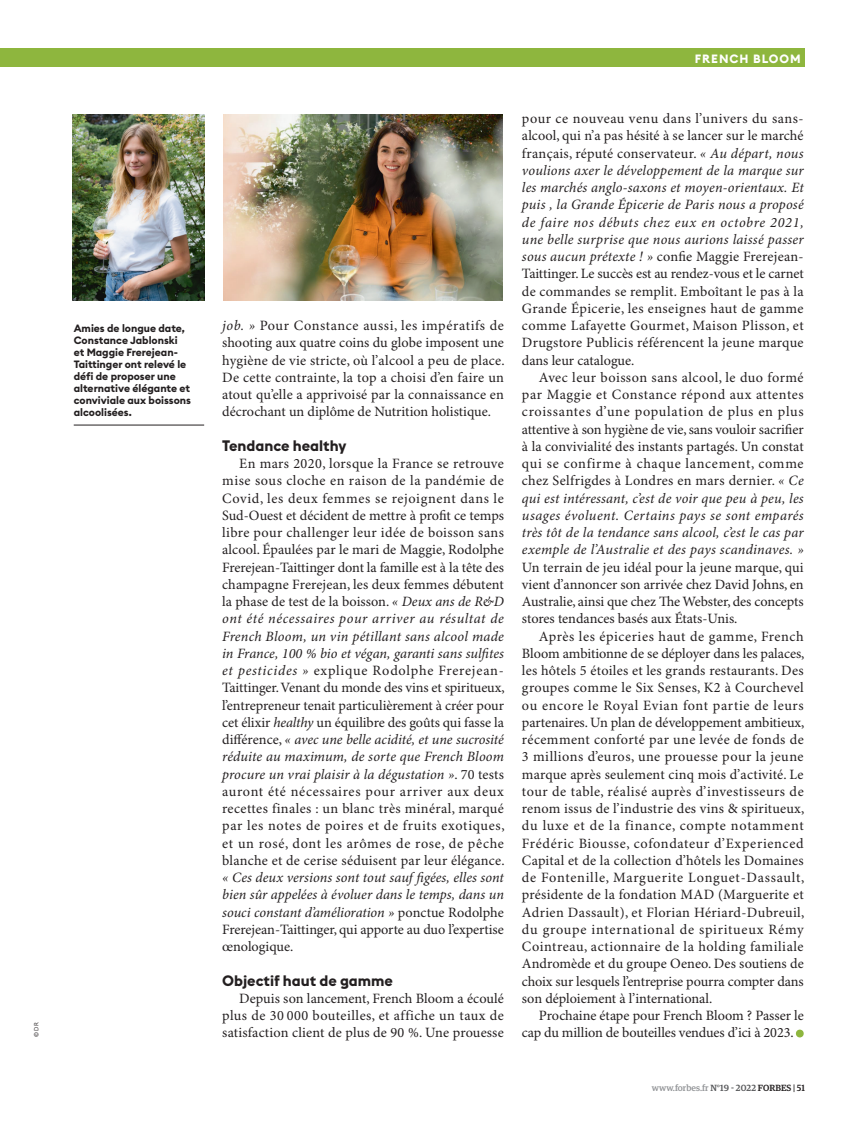
<style>
.page{position:relative;width:859px;height:1127px;background:#fff}
.page>*{position:absolute;margin:0;border:0;box-sizing:border-box;transform-origin:0 0}
._05_INTER{font:700 15px "Euclid Flex";color:#231f20}
._06_TXT_COUR_RETRAIT{font:14.25px/17.2px "Minion Pro";color:#231f20;text-align:justify}
.t1{font:700 12px "Euclid Square";letter-spacing:.08em;color:#fff}
.LEGENDE{font:700 10.5px/12px "Euclid Circular B";color:#231f20}
.t2{font:500 9px "Guardian Egyp";color:#939598}
.CREDIT_PHOTO{font:300 6px "Euclid Circular B";color:#231f20}
.s1{font-style:italic}
.s2{color:#57585a}
.s3{color:#231f20}
</style>
<div class="page">
<div style="left:0;top:49px;width:805px;height:18px;background:#8eb63e"></div>
<hr style="left:74px;top:425px;width:130px;height:1px;background:#231f20">
<div style="left:796px;top:1029px;width:8px;height:8px;background:#8eb63e;border-radius:50%"></div>
<img style="left:224px;top:114px;width:278px;height:186px">
<img style="left:72px;top:114px;width:132px;height:186px">
<p class="t1" style="left:695px;top:51px;width:107px">FRENCH BLOOM</p>
<p class="LEGENDE" style="left:74px;top:323px;width:119px">Amies de longue date,<br>Constance Jablonski<br>et Maggie Frerejean-<br>Taittinger ont relevé le défi de proposer une alternative élégante et conviviale aux boissons alcoolisées.</p>
<p class="_06_TXT_COUR_RETRAIT" style="left:222px;top:317px;width:284px"><span class="s1">job. »</span> Pour Constance aussi, les impératifs de shooting aux quatre coins du globe imposent une hygiène de vie stricte, où l’alcool a peu de place.<br>De cette contrainte, la top a choisi d’en faire un atout qu’elle a apprivoisé par la connaissance en décrochant un diplôme de Nutrition holistique.</p>
<p class="_05_INTER" style="left:222px;top:437px;width:126px">Tendance healthy</p>
<p class="_06_TXT_COUR_RETRAIT" style="left:222px;top:455px;width:284px;text-indent:17px">En mars 2020, lorsque la France se retrouve mise sous cloche en raison de la pandémie de Covid, les deux femmes se rejoignent dans le Sud-Ouest et décident de mettre à profit ce temps libre pour challenger leur idée de boisson sans alcool. Épaulées par le mari de Maggie, Rodolphe Frerejean-Taittinger dont la famille est à la tête des champagne Frerejean, les deux femmes débutent la phase de test de la boisson. <span class="s1">« Deux ans de R&amp;D ont été nécessaires pour arriver au résultat de French Bloom, un vin pétillant sans alcool made in France, 100 % bio et végan, garanti sans sulfites et pesticides »</span> explique Rodolphe Frerejean-Taittinger. Venant du monde des vins et spiritueux, l’entrepreneur tenait particulièrement à créer pour cet élixir <span class="s1">healthy</span> un équilibre des goûts qui fasse la différence, <span class="s1">« avec une belle acidité, et une sucrosité réduite au maximum, de sorte que French Bloom procure un vrai plaisir à la dégustation »</span>. 70 tests auront été nécessaires pour arriver aux deux recettes finales : un blanc très minéral, marqué par les notes de poires et de fruits exotiques, et un rosé, dont les arômes de rose, de pêche blanche et de cerise séduisent par leur élégance. <span class="s1">« Ces deux versions sont tout sauf figées, elles sont bien sûr appelées à évoluer dans le temps, dans un souci constant d’amélioration »</span> ponctue Rodolphe Frerejean-Taittinger, qui apporte au duo l’expertise œnologique.</p>
<p class="_05_INTER" style="left:222px;top:972px;width:172px">Objectif haut de gamme</p>
<p class="_06_TXT_COUR_RETRAIT" style="left:222px;top:990px;width:283px;text-align:right">Depuis son lancement, French Bloom a écoulé plus de 30 000 bouteilles, et affiche un taux de</p>
<p class="CREDIT_PHOTO" style="left:33px;top:1037px;width:16px;rotate:-90deg">© DR</p>
<p class="_06_TXT_COUR_RETRAIT" style="left:222px;top:1025px;width:283px">satisfaction client de plus de 90 %. Une prouesse</p>
<p class="_06_TXT_COUR_RETRAIT" style="left:522px;top:110px;width:283px">pour ce nouveau venu dans l’univers du sans&shy;alcool, qui n’a pas hésité à se lancer sur le marché français, réputé conservateur. <span class="s1">« Au départ, nous voulions axer le développement de la marque sur les marchés anglo-saxons et moyen-orientaux. Et puis , la Grande Épicerie de Paris nous a proposé de faire nos débuts chez eux en octobre 2021, une belle surprise que nous aurions laissé passer sous aucun prétexte ! »</span> confie Maggie Frerejean-Taittinger. Le succès est au rendez-vous et le carnet de commandes se remplit. Emboîtant le pas à la Grande Épicerie, les enseignes haut de gamme comme Lafayette Gourmet, Maison Plisson, et Drugstore Publicis référencent la jeune marque dans leur catalogue.</p>
<p class="_06_TXT_COUR_RETRAIT" style="left:522px;top:369px;width:283px;text-indent:17px">Avec leur boisson sans alcool, le duo formé par Maggie et Constance répond aux attentes croissantes d’une population de plus en plus attentive à son hygiène de vie, sans vouloir sacrifier à la convivialité des instants partagés. Un constat qui se confirme à chaque lancement, comme chez Selfrigdes à Londres en mars dernier. <span class="s1">« Ce qui est intéressant, c’est de voir que peu à peu, les usages évoluent. Certains pays se sont emparés très tôt de la tendance sans alcool, c’est le cas par exemple de l’Australie et des pays scandinaves. » </span>Un terrain de jeu idéal pour la jeune marque, qui vient d’annoncer son arrivée chez David Johns, en Australie, ainsi que chez The Webster, des concepts stores tendances basés aux États-Unis.</p>
<p class="_06_TXT_COUR_RETRAIT" style="left:522px;top:628px;width:284px;text-indent:17px">Après les épiceries haut de gamme, French Bloom ambitionne de se déployer dans les palaces, les hôtels 5 étoiles et les grands restaurants. Des groupes comme le Six Senses, K2 à Courchevel ou encore le Royal Evian font partie de leurs partenaires. Un plan de développement ambitieux, récemment conforté par une levée de fonds de 3 millions d’euros, une prouesse pour la jeune marque après seulement cinq mois d’activité. Le tour de table, réalisé auprès d’investisseurs de renom issus de l’industrie des vins &amp; spiritueux, du luxe et de la finance, compte notamment Frédéric Biousse, cofondateur d’Experienced Capital et de la collection d’hôtels les Domaines de Fontenille, Marguerite Longuet-Dassault, présidente de la fondation MAD (Marguerite et Adrien Dassault), et Florian Hériard-Dubreuil, du groupe international de spiritueux Rémy Cointreau, actionnaire de la holding familiale Andromède et du groupe Oeneo. Des soutiens de choix sur lesquels l’entreprise pourra compter dans son déploiement à l’international.</p>
<p class="_06_TXT_COUR_RETRAIT" style="left:522px;top:1007px;width:283px;text-indent:17px">Prochaine étape pour French Bloom ? Passer le cap du million de bouteilles vendues d’ici à 2023.</p>
<p class="t2" style="left:652px;top:1082px;width:155px">www.forbes.fr <span class="s2">N°19 - 2022</span> <span class="s3">FORBES | 51</span></p>
</div>
